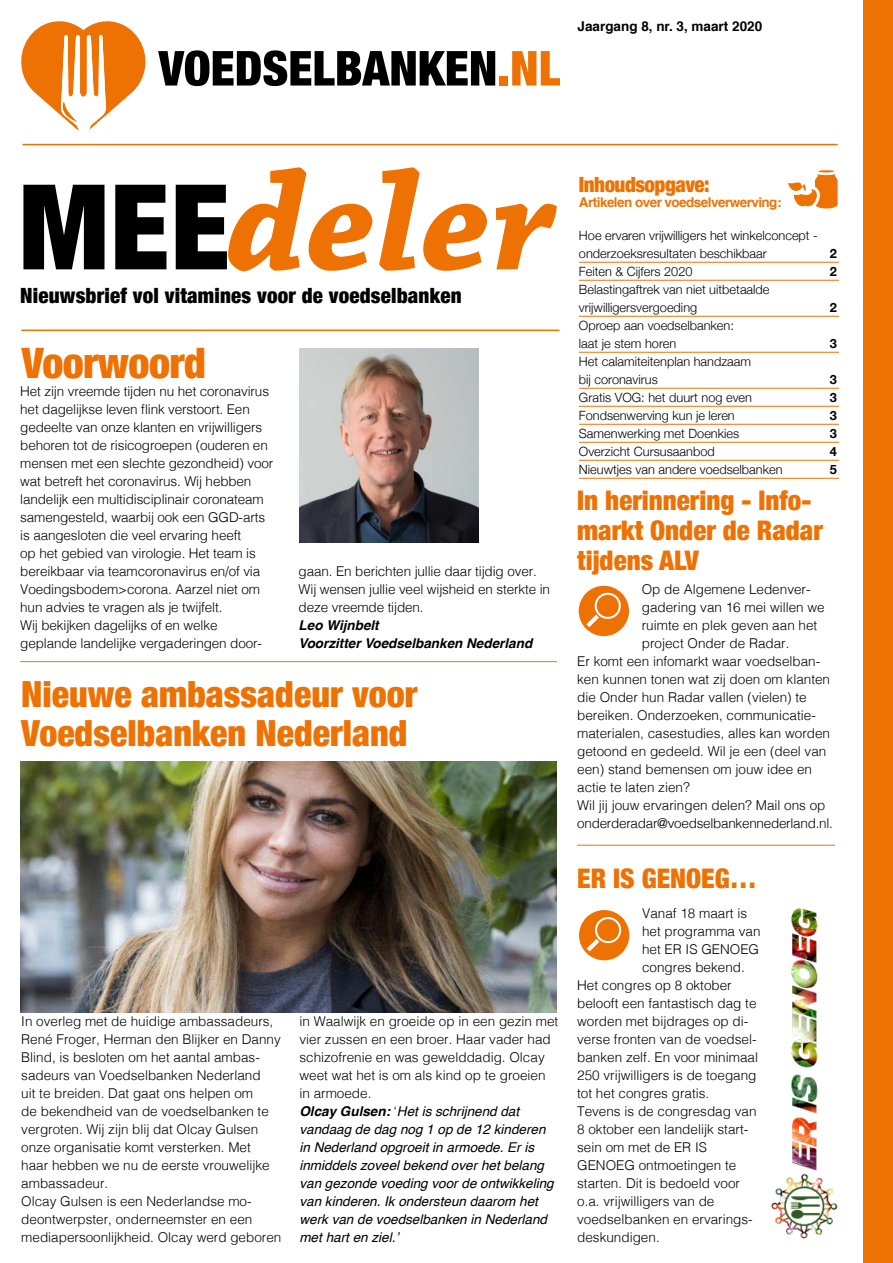
<style>
.page{position:relative;width:893px;height:1263px;background:#fff}
.page>*{position:absolute;margin:0;border:0;box-sizing:border-box;transform-origin:0 0}
.t1{font:900 condensed 42px "Helvetica Neue";letter-spacing:-.01em;color:#ee7203}
.t2{font:900 condensed 36px/39px "Helvetica Neue";color:#ee7203}
.t3{font:900 condensed 27px/30px "Helvetica Neue";color:#ee7203}
.t4{font:900 condensed 21px "Helvetica Neue";letter-spacing:.01em;color:#000}
.t5{font:900 condensed 21px "Helvetica Neue";letter-spacing:-.025em;color:#ee7203}
.t6{font:300 13.5px/18px "Helvetica";color:#000}
.t7{font:italic 13.5px/18px "Helvetica";color:#000}
.t8{font:italic 700 13.5px/18px "Helvetica";color:#000}
.t9{font:300 13.5px "Helvetica";letter-spacing:-.02em;color:#000}
.t10{font:700 13.5px "Helvetica";letter-spacing:-.04em;color:#ee7203}
.t11{font:700 13.5px "Helvetica";color:#000}
.t12{font:300 12.75px/18px "Helvetica Neue";color:#000}
.t13{font:700 12.75px "Helvetica Neue";color:#000}
.s1{font-weight:300;font-style:normal}
.s2{font-weight:700}
</style>
<div class="page">
<div style="left:863px;top:0;width:30px;height:1263px;background:#ee7203"></div>
<svg style="left:21px;top:21px;width:124px;height:110px"></svg>
<svg style="left:158px;top:50px;width:337px;height:36px"></svg>
<div style="left:500px;top:76px;width:8px;height:10px;background:#ee7203"></div>
<svg style="left:512px;top:51px;width:48px;height:35px"></svg>
<hr style="left:23px;top:144px;width:815px;height:1px;background:#ee7203">
<svg style="left:23px;top:167px;width:534px;height:104px"></svg>
<hr style="left:579px;top:262px;width:260px;height:1px;background:#ee7203">
<hr style="left:579px;top:280px;width:260px;height:1px;background:#ee7203">
<hr style="left:579px;top:316px;width:260px;height:1px;background:#ee7203">
<hr style="left:579px;top:352px;width:260px;height:1px;background:#ee7203">
<hr style="left:579px;top:388px;width:260px;height:1px;background:#ee7203">
<hr style="left:579px;top:406px;width:260px;height:1px;background:#ee7203">
<hr style="left:579px;top:424px;width:260px;height:1px;background:#ee7203">
<hr style="left:579px;top:442px;width:260px;height:1px;background:#ee7203">
<hr style="left:579px;top:460px;width:260px;height:1px;background:#ee7203">
<hr style="left:579px;top:478px;width:260px;height:1px;background:#ee7203">
<hr style="left:21px;top:330px;width:539px;height:1px;background:#ee7203">
<svg style="left:788px;top:170px;width:50px;height:39px"></svg>
<div style="left:579px;top:910px;width:50px;height:50px;background:#ee7203;border-radius:50%"></div>
<svg style="left:587px;top:916px;width:35px;height:35px"></svg>
<div style="left:579px;top:586px;width:50px;height:50px;background:#ee7203;border-radius:50%"></div>
<svg style="left:586px;top:591px;width:36px;height:36px"></svg>
<hr style="left:20px;top:661px;width:537px;height:1px;background:#ee7203">
<img style="left:299px;top:349px;width:179px;height:194px">
<img style="left:20px;top:761px;width:536px;height:251px">
<img style="left:771px;top:908px;width:67px;height:331px">
<hr style="left:577px;top:845px;width:258px;height:1px;background:#ee7203">
<p class="t11" style="left:578px;top:16px;width:186px">Jaargang 8, nr. 3, maart 2020</p>
<h3 class="t4" style="left:20px;top:278px;width:443px">Nieuwsbrief vol vitamines voor de voedselbanken</h3>
<h1 class="t1" style="left:22px;top:329px;width:186px">Voorwoord</h1>
<p class="t6" style="left:20px;top:381px;width:254px">Het zijn vreemde tijden nu het coronavirus het dagelijkse leven flink verstoort. Een gedeelte van onze klanten en vrijwilligers behoren tot de risicogroepen (ouderen en mensen met een slechte gezondheid) voor wat betreft het coronavirus. Wij hebben landelijk een multidisciplinair coronateam samengesteld, waarbij ook een GGD-arts is aangesloten die veel ervaring heeft<br>op het gebied van virologie. Het team is bereikbaar via teamcoronavirus en/of via Voedingsbodem&gt;corona. Aarzel niet om hun advies te vragen als je twijfelt.<br>Wij bekijken dagelijks of en welke geplande landelijke vergaderingen door-</p>
<p class="t6" style="left:299px;top:561px;width:253px">gaan. En berichten jullie daar tijdig over.<br>Wij wensen jullie veel wijsheid en sterkte in deze vreemde tijden.</p>
<p class="t8" style="left:299px;top:616px;width:235px">Leo Wijnbelt<br>Voorzitter Voedselbanken Nederland</p>
<h2 class="t2" style="left:21px;top:673px;width:398px">Nieuwe ambassadeur voor<br>Voedselbanken Nederland</h2>
<p class="t6" style="left:21px;top:1011px;width:262px">In overleg met de huidige ambassadeurs, René Froger, Herman den Blijker en Danny Blind, is besloten om het aantal ambas&shy;sadeurs van Voedselbanken Nederland<br>uit te breiden. Dat gaat ons helpen om<br>de bekendheid van de voedselbanken te vergroten. Wij zijn blij dat Olcay Gulsen onze organisatie komt versterken. Met<br>haar hebben we nu de eerste vrouwelijke ambassadeur.<br>Olcay Gulsen is een Nederlandse mo&shy;deontwerpster, onderneemster en een mediapersoonlijkheid. Olcay werd geboren</p>
<p class="t7" style="left:299px;top:1013px;width:260px"><span class="s1">in Waalwijk en groeide op in een gezin met vier zussen en een broer. Haar vader had schizofrenie en was gewelddadig. Olcay weet wat het is om als kind op te groeien in armoede.<br></span><span class="s2">Olcay Gulsen:</span> <span class="s1">‘</span>Het is schrijnend dat vandaag de dag nog 1 op de 12 kinderen in Nederland opgroeit in armoede. Er is inmiddels zoveel bekend over het belang van gezonde voeding voor de ontwikkeling van kinderen. Ik ondersteun daarom het werk van de voedselbanken in Nederland met hart en ziel.’</p>
<h3 class="t5" style="left:579px;top:167px;width:132px">Inhoudsopgave:</h3>
<p class="t10" style="left:579px;top:191px;width:204px">Artikelen over voedselverwerving:</p>
<p class="t12" style="left:579px;top:225px;width:241px">Hoe ervaren vrijwilligers het winkelconcept - onderzoeksresultaten beschikbaar</p>
<p class="t13" style="left:830px;top:243px;width:9px">2</p>
<p class="t12" style="left:579px;top:261px;width:115px">Feiten &amp; Cijfers 2020</p>
<p class="t13" style="left:830px;top:261px;width:9px">2</p>
<p class="t12" style="left:579px;top:279px;width:192px">Belastingaftrek van niet uitbetaalde vrijwilligersvergoeding</p>
<p class="t13" style="left:830px;top:297px;width:9px">2</p>
<p class="t12" style="left:579px;top:315px;width:156px">Oproep aan voedselbanken: laat je stem horen</p>
<p class="t12" style="left:579px;top:351px;width:174px">Het calamiteitenplan handzaam bij coronavirus</p>
<p class="t13" style="left:830px;top:333px;width:9px">3</p>
<p class="t13" style="left:830px;top:369px;width:9px">3</p>
<p class="t12" style="left:579px;top:387px;width:175px">Gratis VOG: het duurt nog even</p>
<p class="t13" style="left:830px;top:387px;width:9px">3</p>
<p class="t12" style="left:579px;top:405px;width:157px">Fondsenwerving kun je leren</p>
<p class="t13" style="left:830px;top:405px;width:9px">3</p>
<p class="t12" style="left:579px;top:423px;width:162px">Samenwerking met Doenkies</p>
<p class="t13" style="left:830px;top:423px;width:9px">3</p>
<p class="t12" style="left:579px;top:441px;width:137px">Overzicht Cursusaanbod</p>
<p class="t13" style="left:830px;top:441px;width:9px">4</p>
<p class="t12" style="left:579px;top:459px;width:205px">Nieuwtjes van andere voedselbanken</p>
<p class="t13" style="left:830px;top:459px;width:9px">5</p>
<h3 class="t3" style="left:577px;top:484px;width:247px">In herinnering - Info&shy;markt Onder de Radar tijdens ALV</h3>
<p class="t6" style="left:642px;top:579px;width:170px">Op de Algemene Ledenver-</p>
<p class="t6" style="left:642px;top:597px;width:185px">gadering van 16 mei willen we</p>
<p class="t6" style="left:642px;top:615px;width:177px">ruimte en plek geven aan het</p>
<p class="t6" style="left:642px;top:633px;width:149px">project Onder de Radar.</p>
<p class="t6" style="left:577px;top:651px;width:245px">Er komt een infomarkt waar voedselban-</p>
<p class="t6" style="left:577px;top:669px;width:254px">ken kunnen tonen wat zij doen om klanten</p>
<p class="t6" style="left:577px;top:687px;width:231px">die Onder hun Radar vallen (vielen) te</p>
<p class="t6" style="left:577px;top:705px;width:240px">bereiken. Onderzoeken, communicatie-</p>
<p class="t6" style="left:577px;top:723px;width:254px">materialen, casestudies, alles kan worden</p>
<p class="t6" style="left:577px;top:741px;width:251px">getoond en gedeeld. Wil je een (deel van</p>
<p class="t6" style="left:577px;top:759px;width:236px">een) stand bemensen om jouw idee en</p>
<p class="t6" style="left:577px;top:777px;width:114px">actie te laten zien?</p>
<p class="t6" style="left:577px;top:795px;width:250px">Wil jij jouw ervaringen delen? Mail ons op</p>
<p class="t9" style="left:577px;top:812px;width:257px">onderderadar@voedselbankennederland.nl.</p>
<h3 class="t3" style="left:577px;top:862px;width:181px">ER IS GENOEG…</h3>
<p class="t6" style="left:642px;top:903px;width:107px">Vanaf 18 maart is</p>
<p class="t6" style="left:642px;top:921px;width:120px">het programma van</p>
<p class="t6" style="left:642px;top:939px;width:119px">het ER IS GENOEG</p>
<p class="t6" style="left:642px;top:957px;width:104px">congres bekend.</p>
<p class="t6" style="left:577px;top:975px;width:156px">Het congres op 8 oktober</p>
<p class="t6" style="left:577px;top:993px;width:181px">belooft een fantastisch dag te</p>
<p class="t6" style="left:577px;top:1011px;width:173px">worden met bijdrages op di-</p>
<p class="t6" style="left:577px;top:1029px;width:181px">verse fronten van de voedsel-</p>
<p class="t6" style="left:577px;top:1047px;width:182px">banken zelf. En voor minimaal</p>
<p class="t6" style="left:577px;top:1065px;width:181px">250 vrijwilligers is de toegang</p>
<p class="t6" style="left:577px;top:1083px;width:134px">tot het congres gratis.</p>
<p class="t6" style="left:577px;top:1101px;width:181px">Tevens is de congresdag van</p>
<p class="t6" style="left:577px;top:1119px;width:173px">8 oktober een landelijk start-</p>
<p class="t6" style="left:577px;top:1137px;width:131px">sein om met de ER IS</p>
<p class="t6" style="left:577px;top:1155px;width:161px">GENOEG ontmoetingen te</p>
<p class="t6" style="left:577px;top:1173px;width:164px">starten. Dit is bedoeld voor</p>
<p class="t6" style="left:577px;top:1191px;width:139px">o.a. vrijwilligers van de</p>
<p class="t6" style="left:577px;top:1209px;width:177px">voedselbanken en ervarings-</p>
<p class="t6" style="left:577px;top:1227px;width:84px">deskundigen.</p>
</div>
